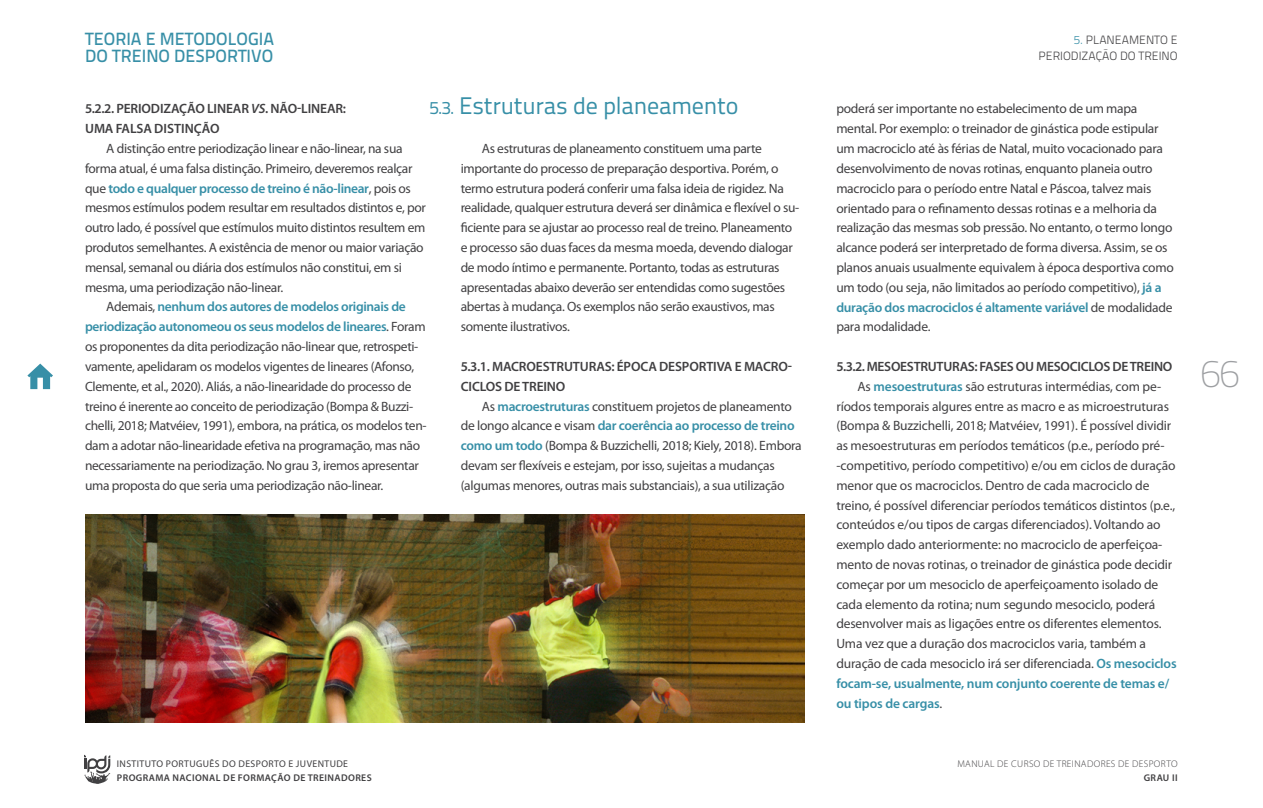
<style>
.page{position:relative;width:1263px;height:808px;background:#fff}
.page>*{position:absolute;margin:0;border:0;box-sizing:border-box;transform-origin:0 0}
.t1{font:700 39px "Titillium Text 14 L";color:#9d9fa2}
.t2{font:24px "Titillium Text 14 L 400 wt";letter-spacing:-.01em;color:#378fa7}
.t3{font:17.7px/16.4px "Titillium Text 14 L 600 wt";color:#378fa7}
.t4{font:13.5px/19.8px "Myriad Pro";letter-spacing:-.02em;color:#414042}
.t5{font:600 13.5px/19.8px "Myriad Pro";letter-spacing:-.01em;color:#414042}
.t6{font:600 13.5px "Myriad Pro";letter-spacing:-.01em;color:#378fa7}
.t7{font:12px/16.4px "Titillium Text 14 L 250 wt";color:#414042;text-align:right}
.t8{font:600 9.75px "Myriad Pro";letter-spacing:.04em;color:#414042}
.t9{font:9.75px "Myriad Pro";letter-spacing:.04em;color:#414042}
.t10{font:300 9.75px "Myriad Pro";letter-spacing:.04em;color:#414042}
.s1{font-size:18px}
.s2{font-weight:600;color:#378fa7}
.s3{font-style:italic}
.s4{color:#378fa7}
.s5{font-weight:400;color:#414042}
</style>
<div class="page">
<svg style="left:27px;top:364px;width:26px;height:25px"></svg>
<svg style="left:84px;top:755px;width:26px;height:29px"></svg>
<img style="left:85px;top:514px;width:719px;height:209px">
<h3 class="t3" style="left:85px;top:31px;width:190px">TEORIA E METODOLOGIA<br>DO TREINO DESPORTIVO</h3>
<h2 class="t2" style="left:429px;top:91px;width:310px"><span class="s1">5.3.</span> Estruturas de planeamento</h2>
<p class="t4" style="left:461px;top:138px;width:340px;text-indent:21px">As estruturas de planeamento constituem uma parte importante do processo de preparação desportiva. Porém, o termo estrutura poderá conferir uma falsa ideia de rigidez. Na realidade, qualquer estrutura deverá ser dinâmica e flexível o su&shy;ficiente para se ajustar ao processo real de treino. Planeamento e processo são duas faces da mesma moeda, devendo dialogar de modo íntimo e permanente. Portanto, todas as estruturas apresentadas abaixo deverão ser entendidas como sugestões abertas à mudança. Os exemplos não serão exaustivos, mas somente ilustrativos.</p>
<p class="t5" style="left:461px;top:356px;width:333px">5.3.1. MACROESTRUTURAS: ÉPOCA DESPORTIVA E MACRO-<br>CICLOS DE TREINO</p>
<p class="t4" style="left:461px;top:396px;width:343px;text-indent:21px">As <span class="s2">macroestruturas</span> constituem projetos de planeamento de longo alcance e visam <span class="s2">dar coerência ao processo de treino como um todo</span> (Bompa &amp; Buzzichelli, 2018; Kiely, 2018). Embora devam ser flexíveis e estejam, por isso, sujeitas a mudanças (algumas menores, outras mais substanciais), a sua utilização</p>
<p class="t5" style="left:85px;top:99px;width:262px">5.2.2. PERIODIZAÇÃO LINEAR <span class="s3">VS</span>. NÃO-LINEAR:<br>UMA FALSA DISTINÇÃO</p>
<p class="t4" style="left:85px;top:138px;width:342px;text-indent:21px">A distinção entre periodização linear e não-linear, na sua forma atual, é uma falsa distinção. Primeiro, deveremos realçar que <span class="s2">todo e qualquer processo de treino é não-linear</span>, pois os mesmos estímulos podem resultar em resultados distintos e, por outro lado, é possível que estímulos muito distintos resultem em produtos semelhantes. A existência de menor ou maior variação mensal, semanal ou diária dos estímulos não constitui, em si mesma, uma periodização não-linear.</p>
<p class="t4" style="left:85px;top:297px;width:343px;text-indent:21px">Ademais, <span class="s2">nenhum dos autores de modelos originais de periodização autonomeou os seus modelos de lineares</span>. Foram os proponentes da dita periodização não-linear que, retrospeti&shy;vamente, apelidaram os modelos vigentes de lineares (Afonso, Clemente, et al., 2020). Aliás, a não-linearidade do processo de treino é inerente ao conceito de periodização (Bompa &amp; Buzzi&shy;chelli, 2018; Matvéiev, 1991), embora, na prática, os modelos ten&shy;dam a adotar não-linearidade efetiva na programação, mas não necessariamente na periodização. No grau 3, iremos apresentar uma proposta do que seria uma periodização não-linear.</p>
<p class="t9" style="left:117px;top:758px;width:233px">INSTITUTO PORTUGUÊS DO DESPORTO E JUVENTUDE</p>
<p class="t8" style="left:117px;top:771px;width:256px">PROGRAMA NACIONAL DE FORMAÇÃO DE TREINADORES</p>
<p class="t7" style="left:1039px;top:32px;width:141px"><span class="s4">5.</span> PLANEAMENTO E<br>PERIODIZAÇÃO DO TREINO</p>
<p class="t4" style="left:836px;top:99px;width:339px">poderá ser importante no estabelecimento de um mapa mental. Por exemplo: o treinador de ginástica pode estipular um macrociclo até às férias de Natal, muito vocacionado para desenvolvimento de novas rotinas, enquanto planeia outro macrociclo para o período entre Natal e Páscoa, talvez mais orientado para o refinamento dessas rotinas e a melhoria da realização das mesmas sob pressão. No entanto, o termo longo alcance poderá ser interpretado de forma diversa. Assim, se os planos anuais usualmente equivalem à época desportiva como um todo (ou seja, não limitados ao período competitivo), <span class="s2">já a duração dos macrociclos é altamente variável</span> de modalidade para modalidade.</p>
<p class="t5" style="left:836px;top:356px;width:338px">5.3.2. MESOESTRUTURAS: FASES OU MESOCICLOS DE TREINO</p>
<p class="t4" style="left:857px;top:376px;width:305px">As <span class="s2">mesoestruturas</span> são estruturas intermédias, com pe-</p>
<p class="t4" style="left:836px;top:396px;width:334px">ríodos temporais algures entre as macro e as microestruturas</p>
<p class="t4" style="left:836px;top:416px;width:336px">(Bompa &amp; Buzzichelli, 2018; Matvéiev, 1991). É possível dividir</p>
<p class="t4" style="left:836px;top:435px;width:330px">as mesoestruturas em períodos temáticos (p.e., período pré-</p>
<p class="t4" style="left:836px;top:455px;width:341px">-competitivo, período competitivo) e/ou em ciclos de duração</p>
<p class="t4" style="left:836px;top:475px;width:315px">menor que os macrociclos. Dentro de cada macrociclo de</p>
<p class="t4" style="left:836px;top:495px;width:340px">treino, é possível diferenciar períodos temáticos distintos (p.e.,</p>
<p class="t4" style="left:836px;top:515px;width:326px">conteúdos e/ou tipos de cargas diferenciados). Voltando ao</p>
<p class="t4" style="left:836px;top:535px;width:328px">exemplo dado anteriormente: no macrociclo de aperfeiçoa-</p>
<p class="t4" style="left:836px;top:554px;width:338px">mento de novas rotinas, o treinador de ginástica pode decidir</p>
<p class="t4" style="left:836px;top:574px;width:324px">começar por um mesociclo de aperfeiçoamento isolado de</p>
<p class="t4" style="left:836px;top:594px;width:320px">cada elemento da rotina; num segundo mesociclo, poderá</p>
<p class="t4" style="left:836px;top:614px;width:327px">desenvolver mais as ligações entre os diferentes elementos.</p>
<p class="t4" style="left:836px;top:634px;width:311px">Uma vez que a duração dos macrociclos varia, também a</p>
<p class="t4" style="left:836px;top:653px;width:342px">duração de cada mesociclo irá ser diferenciada. <span class="s2">Os mesociclos</span></p>
<p class="t6" style="left:836px;top:675px;width:334px">focam-se, usualmente, num conjunto coerente de temas e/</p>
<p class="t6" style="left:836px;top:694px;width:108px">ou tipos de cargas<span class="s5">.</span></p>
<p class="t10" style="left:957px;top:758px;width:222px">MANUAL DE CURSO DE TREINADORES DE DESPORTO</p>
<p class="t8" style="left:1144px;top:771px;width:35px">GRAU II</p>
<h1 class="t1" style="left:1200px;top:350px;width:41px">66</h1>
</div>
